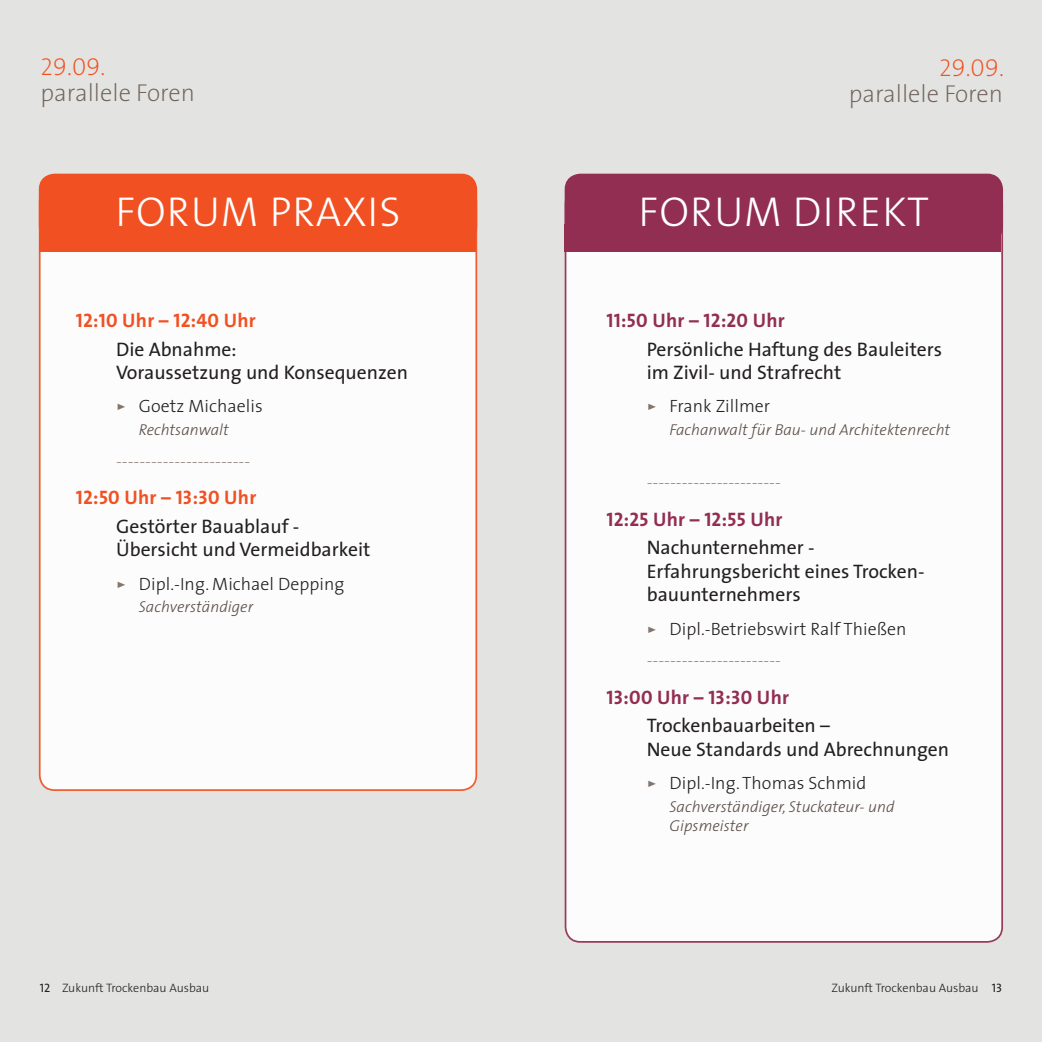
<style>
.page{position:relative;width:1042px;height:1042px;background:#fff}
.page>*{position:absolute;margin:0;border:0;box-sizing:border-box;transform-origin:0 0}
.t1{font:42px "The Sans Light Caps";letter-spacing:.025em;color:#fff}
.t2{font:200 24.5px "The Sans";color:#71635c}
.t3{font:24.5px "The Sans Extra Light Caps";color:#f15122}
.t4{font:19.6px/23.4px "The Sans";color:#231f20}
.t5{font:19.6px "The Sans Bold Caps";letter-spacing:.01em;color:#922e52}
.t6{font:19.6px "The Sans Bold Caps";letter-spacing:.01em;color:#f15122}
.t7{font:300 17.85px "The Sans";letter-spacing:.005em;color:#231f20}
.t8{font:17.85px "The Sans Light Caps";color:#948883}
.t9{font:italic 300 15.75px/18.9px "The Sans";letter-spacing:.005em;color:#5a4b47}
.t10{font:300 12.25px "The Sans";color:#231f20}
.s1{font-family:"The Sans";font-weight:700}
.s2{font-family:"The Sans Caps";font-weight:400;font-style:italic;color:#82756e}
.s3{font-family:"The Sans Caps";font-weight:400}
</style>
<div class="page">
<div style="left:0;top:0;width:521px;height:1042px;background:#e3e4e1"></div>
<div style="left:521px;top:0;width:521px;height:1042px;background:#e3e4e1"></div>
<div style="left:40px;top:186px;width:436px;height:604px;background:#fff;border-radius:15px"></div>
<div style="left:40px;top:174px;width:436px;height:67px;background:#f15122;border-radius:15px"></div>
<div style="left:39px;top:174px;width:438px;height:68px;border:2px solid #f15122;border-radius:15px"></div>
<div style="left:39px;top:225px;width:436px;height:27px;background:#f15122"></div>
<div style="left:565px;top:189px;width:437px;height:753px;background:#fff;border-radius:15px"></div>
<div style="left:565px;top:174px;width:437px;height:67px;background:#922e52;border-radius:15px"></div>
<div style="left:565px;top:174px;width:438px;height:68px;border:2px solid #922e52;border-radius:15px"></div>
<div style="left:565px;top:225px;width:436px;height:27px;background:#922e52"></div>
<p class="t3" style="left:41px;top:47px;width:66px">29.09.</p>
<p class="t2" style="left:41px;top:73px;width:156px">parallele Foren</p>
<p class="t3" style="left:939px;top:47px;width:66px">29.09.</p>
<p class="t2" style="left:848px;top:74px;width:156px">parallele Foren</p>
<h1 class="t1" style="left:115px;top:177px;width:287px">FORUM PRAXIS</h1>
<h1 class="t1" style="left:638px;top:177px;width:292px">FORUM DIREKT</h1>
<p class="t6" style="left:76px;top:304px;width:181px">12:10 <span class="s1">Uhr</span> – 12:40 <span class="s1">Uhr</span></p>
<p class="t4" style="left:116px;top:337px;width:293px">Die Abnahme:<br>Voraussetzung und Konsequenzen</p>
<p class="t7" style="left:116px;top:391px;width:148px"><span class="s2">&gt;</span> Goetz Michaelis</p>
<p class="t9" style="left:139px;top:420px;width:92px">Rechtsanwalt</p>
<p class="t8" style="left:116px;top:446px;width:136px">-----------------------</p>
<p class="t6" style="left:76px;top:481px;width:182px">12:50 <span class="s1">Uhr</span> – 13:30 <span class="s1">Uhr</span></p>
<p class="t4" style="left:116px;top:514px;width:256px">Gestörter Bauablauf -<br>Übersicht und Vermeidbarkeit</p>
<p class="t7" style="left:116px;top:569px;width:230px"><span class="s2">&gt;</span> Dipl.-Ing. Michael Depping</p>
<p class="t9" style="left:139px;top:597px;width:116px">Sachverständiger</p>
<p class="t5" style="left:606px;top:304px;width:180px">11:50 <span class="s1">Uhr</span> – 12:20 <span class="s1">Uhr</span></p>
<p class="t4" style="left:647px;top:337px;width:297px">Persönliche Haftung des Bauleiters im Zivil- und Strafrecht</p>
<p class="t7" style="left:647px;top:391px;width:125px"><span class="s2">&gt;</span> Frank Zillmer</p>
<p class="t9" style="left:669px;top:420px;width:282px">Fachanwalt für Bau- und Architektenrecht</p>
<p class="t8" style="left:647px;top:467px;width:136px">-----------------------</p>
<p class="t5" style="left:606px;top:502px;width:178px">12:25 <span class="s1">Uhr</span> – 12:55 <span class="s1">Uhr</span></p>
<p class="t4" style="left:647px;top:535px;width:279px">Nachunternehmer -<br>Erfahrungsbericht eines Trocken&shy;bauunternehmers</p>
<p class="t7" style="left:647px;top:614px;width:261px"><span class="s2">&gt;</span> Dipl.-Betriebswirt Ralf Thießen</p>
<p class="t8" style="left:647px;top:645px;width:136px">-----------------------</p>
<p class="t5" style="left:606px;top:680px;width:184px">13:00 <span class="s1">Uhr</span> – 13:30 <span class="s1">Uhr</span></p>
<p class="t4" style="left:647px;top:713px;width:304px">Trockenbauarbeiten –<br>Neue Standards und Abrechnungen</p>
<p class="t7" style="left:647px;top:768px;width:221px"><span class="s2">&gt;</span> Dipl.-Ing. Thomas Schmid</p>
<p class="t9" style="left:669px;top:797px;width:226px">Sachverständiger, Stuckateur- und<br>Gipsmeister</p>
<p class="t10" style="left:40px;top:977px;width:171px"><span class="s3">12</span> Zukunft Trockenbau Ausbau</p>
<p class="t10" style="left:831px;top:977px;width:172px">Zukunft Trockenbau Ausbau <span class="s3">13</span></p>
</div>
